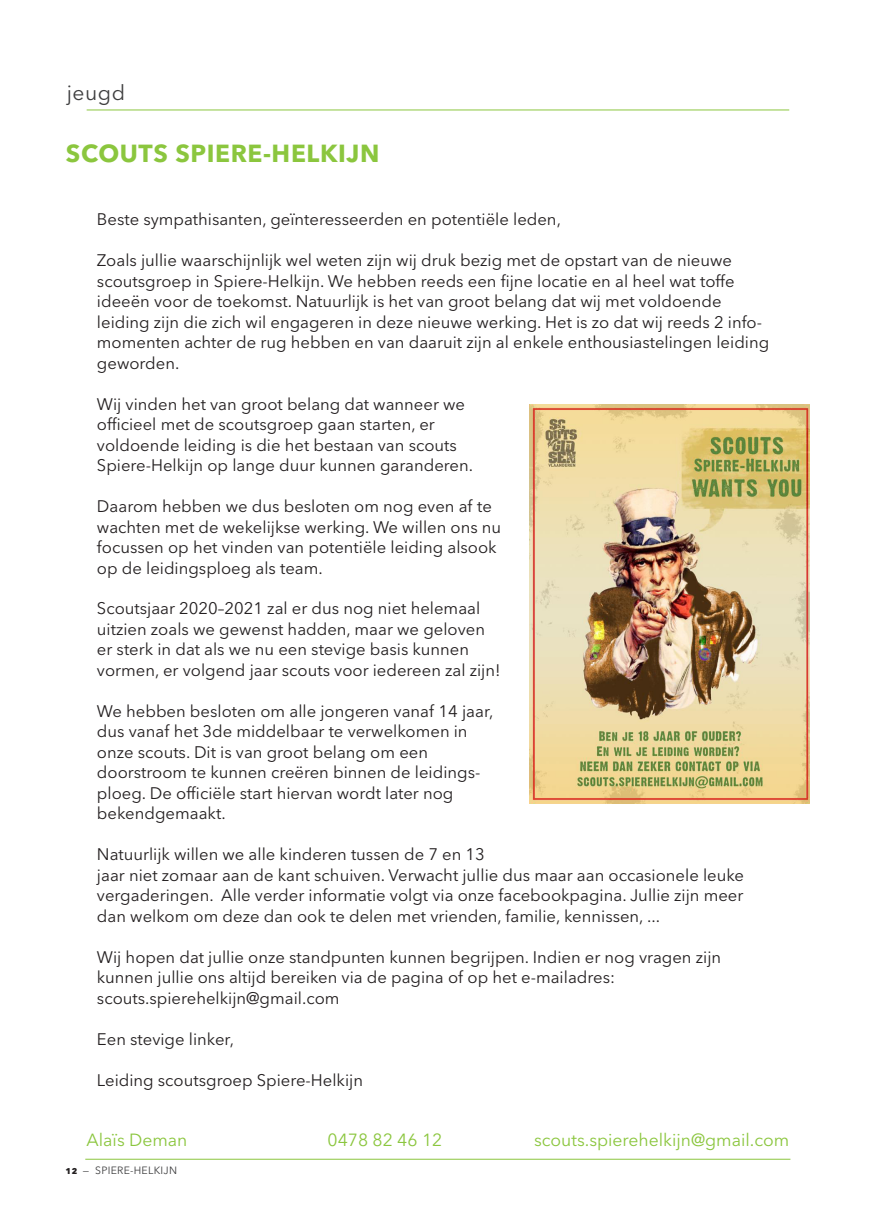
<style>
.page{position:relative;width:874px;height:1221px;background:#fff}
.page>*{position:absolute;margin:0;border:0;box-sizing:border-box;transform-origin:0 0}
.t1{font:700 24.5px "Avenir Next LT Pro";letter-spacing:.025em;color:#8bc63e}
.t2{font:21px "Avenir Next LT Pro";letter-spacing:.025em;color:#3e3e3f}
.t3{font:17.5px "Avenir Next LT Pro";color:#8bc63e}
.Contents_box{font:16.62px/20.5px "Avenir Next LT Pro";color:#231f20}
.t4{font:10.5px "Avenir Next LT Pro";letter-spacing:.025em;color:#3e3e3f}
.s1{font-weight:700;color:#231f20}
</style>
<div class="page">
<hr style="left:85px;top:1158px;width:705px;height:1px;background:#8bc63e">
<img style="left:529px;top:404px;width:279px;height:399px">
<hr style="left:87px;top:110px;width:701px;height:1px;background:#8bc63e">
<p class="t2" style="left:67px;top:80px;width:60px">jeugd</p>
<p class="t1" style="left:66px;top:138px;width:315px">SCOUTS SPIERE-HELKIJN</p>
<p class="Contents_box" style="left:97px;top:209px;width:465px">Beste sympathisanten, geïnteresseerden en potentiële leden,</p>
<p class="Contents_box" style="left:97px;top:250px;width:673px">Zoals jullie waarschijnlijk wel weten zijn wij druk bezig met de opstart van de nieuwe scoutsgroep in Spiere-Helkijn. We hebben reeds een fijne locatie en al heel wat toffe ideeën voor de toekomst. Natuurlijk is het van groot belang dat wij met voldoende leiding zijn die zich wil engageren in deze nieuwe werking. Het is zo dat wij reeds 2 info&shy;momenten achter de rug hebben en van daaruit zijn al enkele enthousiastelingen leiding geworden.</p>
<p class="Contents_box" style="left:97px;top:393px;width:377px">Wij vinden het van groot belang dat wanneer we officieel met de scoutsgroep gaan starten, er voldoende leiding is die het bestaan van scouts Spiere-Helkijn op lange duur kunnen garanderen.</p>
<p class="Contents_box" style="left:97px;top:496px;width:405px">Daarom hebben we dus besloten om nog even af te wachten met de wekelijkse werking. We willen ons nu focussen op het vinden van potentiële leiding alsook op de leidingsploeg als team.</p>
<p class="Contents_box" style="left:97px;top:598px;width:405px">Scoutsjaar 2020–2021 zal er dus nog niet helemaal uitzien zoals we gewenst hadden, maar we geloven er sterk in dat als we nu een stevige basis kunnen vormen, er volgend jaar scouts voor iedereen zal zijn!</p>
<p class="Contents_box" style="left:97px;top:700px;width:398px">We hebben besloten om alle jongeren vanaf 14 jaar, dus vanaf het 3de middelbaar te verwelkomen in onze scouts. Dit is van groot belang om een doorstroom te kunnen creëren binnen de leidings&shy;ploeg. De officiële start hiervan wordt later nog bekendgemaakt.</p>
<p class="Contents_box" style="left:97px;top:844px;width:648px">Natuurlijk willen we alle kinderen tussen de 7 en 13<br>jaar niet zomaar aan de kant schuiven. Verwacht jullie dus maar aan occasionele leuke vergaderingen. Alle verder informatie volgt via onze facebookpagina. Jullie zijn meer dan welkom om deze dan ook te delen met vrienden, familie, kennissen, ...</p>
<p class="Contents_box" style="left:97px;top:946px;width:625px">Wij hopen dat jullie onze standpunten kunnen begrijpen. Indien er nog vragen zijn kunnen jullie ons altijd bereiken via de pagina of op het e-mailadres: scouts.spierehelkijn@gmail.com</p>
<p class="Contents_box" style="left:97px;top:1028px;width:138px">Een stevige linker,</p>
<p class="Contents_box" style="left:97px;top:1069px;width:267px">Leiding scoutsgroep Spiere-Helkijn</p>
<p class="t3" style="left:86px;top:1129px;width:102px">Alaïs Deman</p>
<p class="t3" style="left:327px;top:1129px;width:116px">0478 82 46 12</p>
<p class="t3" style="left:533px;top:1129px;width:257px">scouts.spierehelkijn@gmail.com</p>
<p class="t4" style="left:65px;top:1164px;width:113px"><span class="s1">12</span> — SPIERE-HELKIJN</p>
</div>
